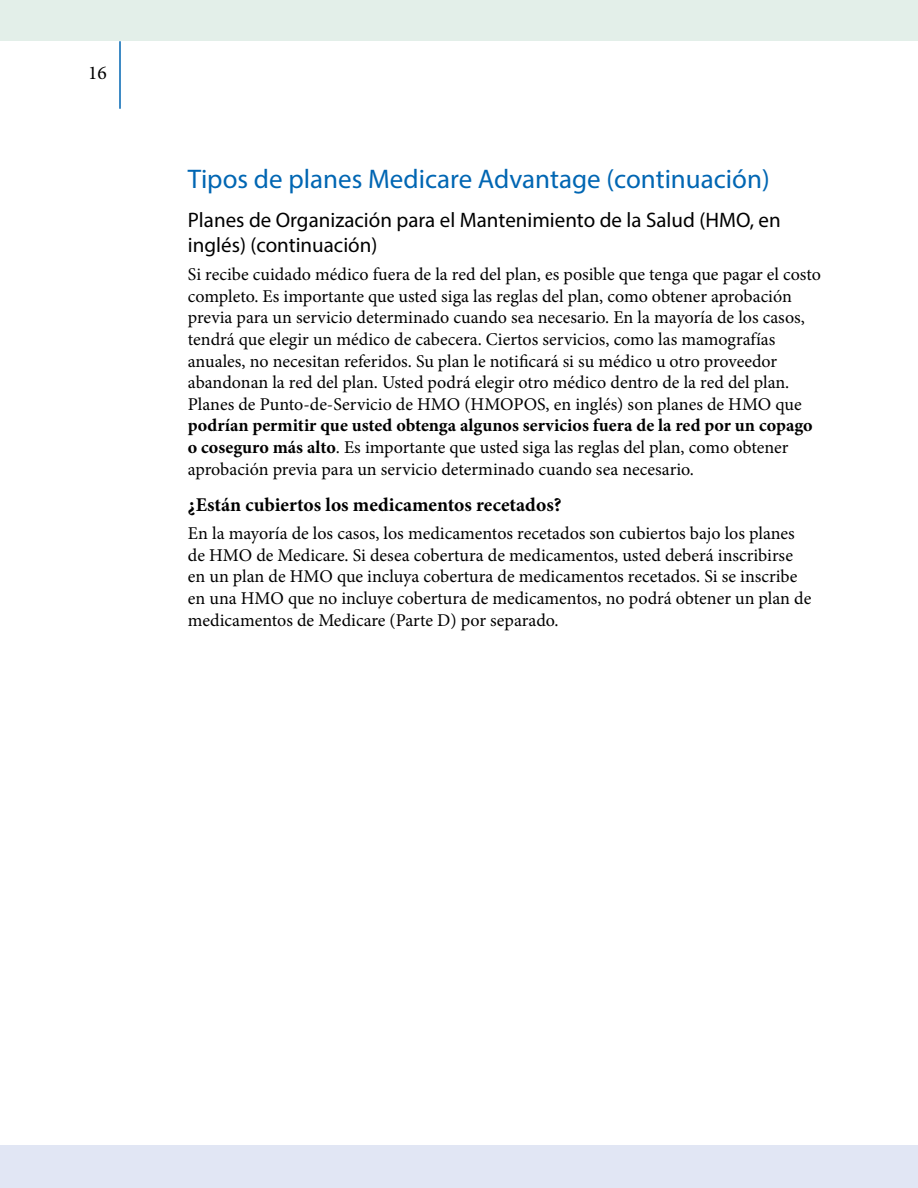
<style>
.page{position:relative;width:918px;height:1188px;background:#fff}
.page>*{position:absolute;margin:0;border:0;box-sizing:border-box;transform-origin:0 0}
.t1{font:27px "Myriad Pro";color:#0066b3}
.t2{font:21px/25.2px "Myriad Pro";color:#000}
.Body_Text_13{font:700 19.5px "Minion Pro";color:#000}
.t3{font:19.5px "Minion Pro";color:#000}
.Body_Text_13-2{font:18px/21.6px "Minion Pro";color:#000}
.s1{font-weight:700}
</style>
<div class="page">
<hr style="left:119px;top:41px;width:2px;height:68px;background:#0066b3">
<div style="left:0;top:0;width:918px;height:40px;background:#e3efe9"></div>
<div style="left:0;top:1146px;width:918px;height:42px;background:#e1e6f4"></div>
<p class="t3" style="left:88px;top:59px;width:20px">16</p>
<h1 class="t1" style="left:188px;top:162px;width:583px">Tipos de planes Medicare Advantage (continuación)</h1>
<p class="t2" style="left:188px;top:207px;width:594px">Planes de Organización para el Mantenimiento de la Salud (HMO, en inglés) (continuación)</p>
<h2 class="Body_Text_13-2" style="left:188px;top:264px;width:635px">Si recibe cuidado médico fuera de la red del plan, es posible que tenga que pagar el costo completo. Es importante que usted siga las reglas del plan, como obtener aprobación previa para un servicio determinado cuando sea necesario. En la mayoría de los casos, tendrá que elegir un médico de cabecera. Ciertos servicios, como las mamografías anuales, no necesitan referidos. Su plan le notificará si su médico u otro proveedor abandonan la red del plan. Usted podrá elegir otro médico dentro de la red del plan.<br>Planes de Punto-de-Servicio de HMO (HMOPOS, en inglés) son planes de HMO que <span class="s1">podrían permitir que usted obtenga algunos servicios fuera de la red por un copago o coseguro más alto</span>. Es importante que usted siga las reglas del plan, como obtener aprobación previa para un servicio determinado cuando sea necesario.</h2>
<h2 class="Body_Text_13" style="left:188px;top:491px;width:375px">¿Están cubiertos los medicamentos recetados?</h2>
<h2 class="Body_Text_13-2" style="left:188px;top:523px;width:625px">En la mayoría de los casos, los medicamentos recetados son cubiertos bajo los planes de HMO de Medicare. Si desea cobertura de medicamentos, usted deberá inscribirse en un plan de HMO que incluya cobertura de medicamentos recetados. Si se inscribe en una HMO que no incluye cobertura de medicamentos, no podrá obtener un plan de medicamentos de Medicare (Parte D) por separado.</h2>
</div>
